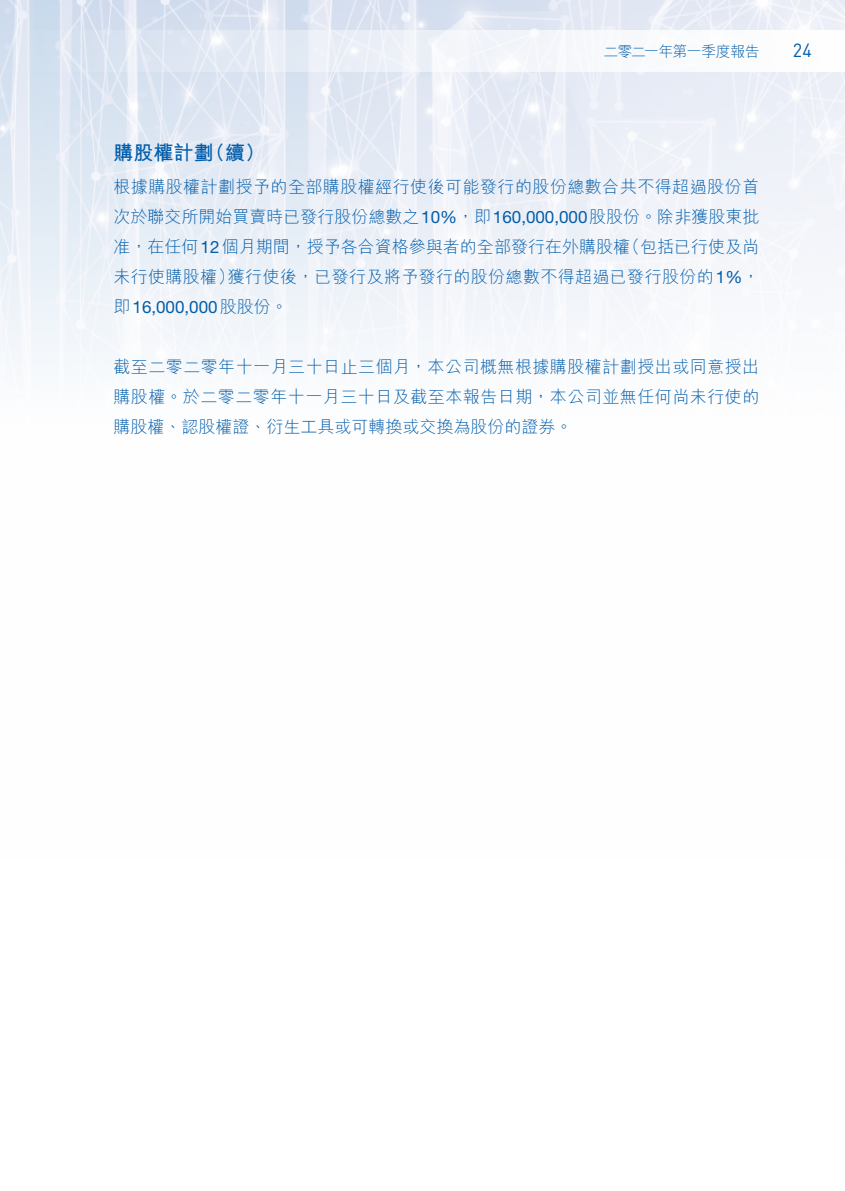
<style>
.page{position:relative;width:845px;height:1191px;background:#fff}
.page>*{position:absolute;margin:0;border:0;box-sizing:border-box;transform-origin:0 0}
.Subhead_1{font:700 20px "M Hei HK";color:#015dab}
.t1{font:18.8px "DIN";color:#015dab;scale:.95 1}
.Body_Text{font:300 17px/30px "M Hei HK";letter-spacing:.02em;color:#015dab;text-align:justify}
.t2{font:300 15px "M Hei HK";letter-spacing:-.045em;color:#015dab}
.s1{font-family:"Helvetica Neue LT Std";font-weight:400}
</style>
<div class="page">
<img style="left:1px;top:0;width:844px;height:365px">
<svg style="left:1px;top:30px;width:844px;height:41px;fill:#f1f3f9"></svg>
<p class="t2" style="left:603px;top:44px;width:158px">二零二一年第一季度報告</p>
<p class="t1" style="left:793px;top:39px;width:22px">24</p>
<p class="Subhead_1" style="left:113px;top:138px;width:153px">購股權計劃（續）</p>
<p class="Body_Text" style="left:113px;top:171px;width:647px">根據購股權計劃授予的全部購股權經行使後可能發行的股份總數合共不得超過股份首次於聯交所開始買賣時已發行股份總數之<span class="s1">10%</span>，即<span class="s1">160,000,000</span>股股份。除非獲股東批准，在任何<span class="s1">12</span>個月期間，授予各合資格參與者的全部發行在外購股權（包括已行使及尚未行使購股權）獲行使後，已發行及將予發行的股份總數不得超過已發行股份的<span class="s1">1%</span>，即<span class="s1">16,000,000</span>股股份。</p>
<p class="Body_Text" style="left:113px;top:351px;width:647px">截至二零二零年十一月三十日止三個月，本公司概無根據購股權計劃授出或同意授出購股權。於二零二零年十一月三十日及截至本報告日期，本公司並無任何尚未行使的購股權、認股權證、衍生工具或可轉換或交換為股份的證券。</p>
</div>
